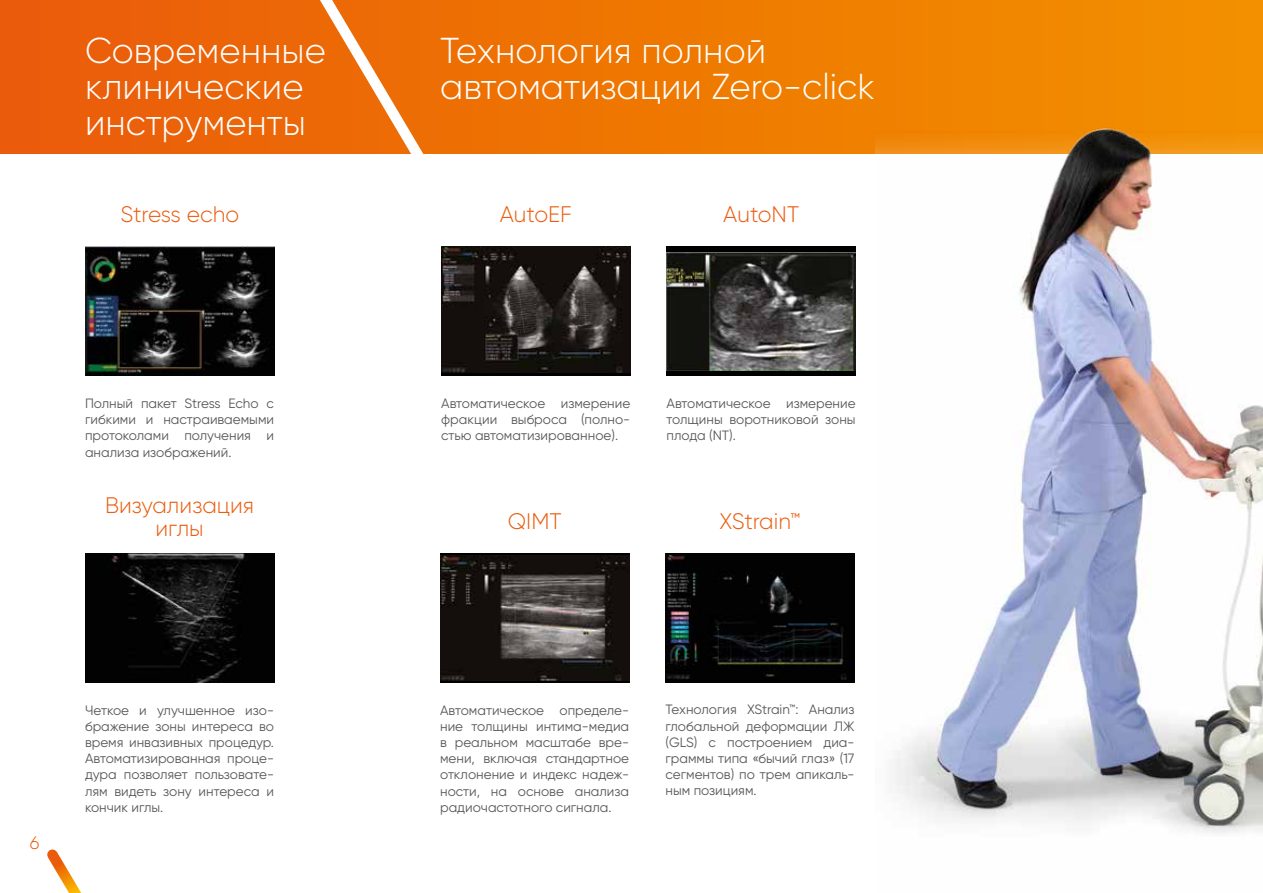
<style>
.page{position:relative;width:1263px;height:893px;background:#fff}
.page>*{position:absolute;margin:0;border:0;box-sizing:border-box;transform-origin:0 0}
.t1{font:300 36px/36px "Gilroy";color:#fff}
.t2{font:300 22.5px/22.5px "Gilroy";color:#eb5d0f;text-align:center}
.t3{font:300 18px "Gilroy";color:#ea5b0b}
.t4{font:13.5px/16.2px "Gilroy";color:#575756;text-align:justify}
</style>
<div class="page">
<svg style="left:0;top:0;width:1263px;height:153px;background:#ee7603"></svg>
<div style="left:441px;top:247px;width:189px;height:129px;background:linear-gradient(to right,#000,#000)"></div>
<img style="left:441px;top:247px;width:189px;height:125px">
<div style="left:667px;top:247px;width:189px;height:129px;background:#000"></div>
<img style="left:667px;top:252px;width:189px;height:118px">
<div style="left:440px;top:553px;width:189px;height:130px;background:#000"></div>
<img style="left:440px;top:555px;width:189px;height:126px">
<div style="left:665px;top:553px;width:190px;height:129px;background:#000"></div>
<img style="left:665px;top:554px;width:190px;height:126px">
<svg style="left:47px;top:849px;width:35px;height:44px"></svg>
<img style="left:85px;top:247px;width:189px;height:129px">
<img style="left:86px;top:553px;width:188px;height:130px">
<img style="left:875px;top:121px;width:388px;height:712px">
<svg style="left:293px;top:0;width:143px;height:154px;background:#ee771b"></svg>
<h1 class="t1" style="left:85px;top:32px;width:242px">Современные клинические инструменты</h1>
<h1 class="t1" style="left:440px;top:32px;width:436px">Технология полной автоматизации Zero-click</h1>
<h2 class="t2" style="left:121px;top:203px;width:120px">Stress echo</h2>
<h2 class="t2" style="left:500px;top:203px;width:73px">AutoEF</h2>
<h2 class="t2" style="left:723px;top:203px;width:77px">AutoNT</h2>
<p class="t4" style="left:85px;top:395px;width:191px">Полный пакет Stress Echo с гибкими и настраиваемыми протоколами получения и анализа изображений.</p>
<h2 class="t2" style="left:105px;top:494px;width:151px">Визуализация иглы</h2>
<h3 class="t3" style="left:30px;top:831px;width:11px">6</h3>
<p class="t4" style="left:85px;top:702px;width:191px">Четкое и улучшенное изо&shy;бражение зоны интереса во время инвазивных процедур.<br>Автоматизированная проце&shy;дура позволяет пользовате&shy;лям видеть зону интереса и кончик иглы.</p>
<p class="t4" style="left:441px;top:395px;width:190px">Автоматическое измерение фракции выброса (полно&shy;стью автоматизированное).</p>
<p class="t4" style="left:667px;top:395px;width:190px">Автоматическое измерение толщины воротниковой зоны плода (NT).</p>
<h2 class="t2" style="left:508px;top:510px;width:55px">QIMT</h2>
<h2 class="t2" style="left:719px;top:509px;width:83px">XStrain™</h2>
<p class="t4" style="left:440px;top:702px;width:190px">Автоматическое определе&shy;ние толщины интима-медиа в реальном масштабе вре&shy;мени, включая стандартное отклонение и индекс надеж&shy;ности, на основе анализа радиочастотного сигнала.</p>
<p class="t4" style="left:665px;top:701px;width:191px">Технология XStrain™: Анализ глобальной деформации ЛЖ (GLS) с построением диа&shy;граммы типа «бычий глаз» (17 сегментов) по трем апикаль&shy;ным позициям.</p>
</div>
